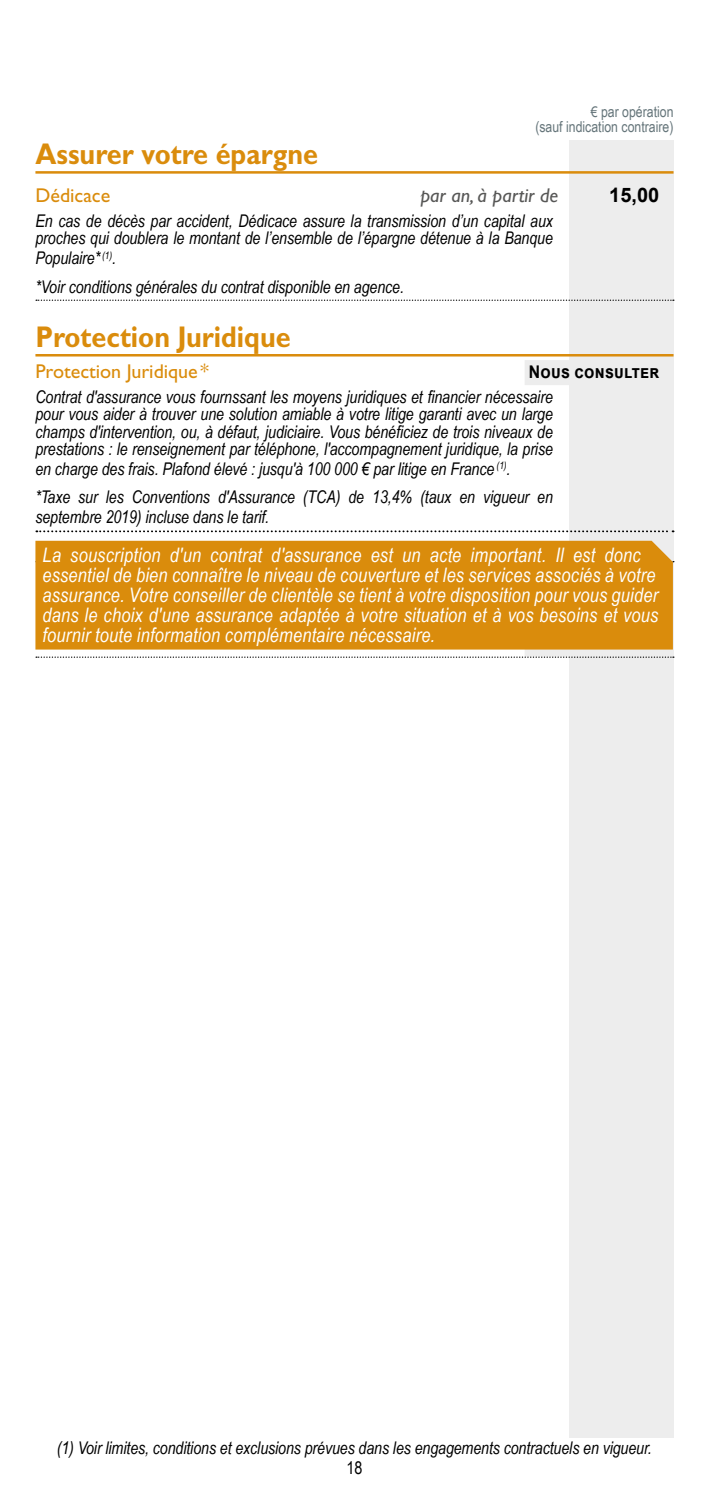
<style>
.page{position:relative;width:709px;height:1489px;background:#fff}
.page>*{position:absolute;margin:0;border:0;box-sizing:border-box;transform-origin:0 0}
.t1{font:700 30px "Gill Sans Std";color:#da8c0c;scale:.9 1}
.t2{font:italic 20px/20px "Arial Narrow";letter-spacing:.01em;color:#fff}
.t3{font:20px "Gill Sans Std";color:#da8c0c}
.t4{font:italic 20px "Gill Sans Std";color:#575756}
.t5{font:700 20px "Arial";color:#000}
.t6{font:italic 17.5px/17.5px "Arial Narrow";letter-spacing:-.005em;color:#000}
.t7{font:700 17.5px "Arial";letter-spacing:.02em;color:#000;scale:.9 1}
.t8{font:17.5px "Arial Narrow";color:#000}
.t9{font:15px/15px "Arial Narrow";color:#65757a;text-align:right}
</style>
<div class="page">
<div style="left:568px;top:140px;width:105px;height:1297px;background:#ededed"></div>
<hr style="left:35px;top:171px;width:638px;height:3px;background:#da8c0c">
<svg style="left:36px;top:299px;width:638px;height:2px"></svg>
<hr style="left:35px;top:354px;width:638px;height:2px;background:#da8c0c">
<div style="left:524px;top:360px;width:142px;height:25px;background:#ededed"></div>
<svg style="left:36px;top:530px;width:637px;height:2px"></svg>
<svg style="left:524px;top:649px;width:142px;height:7px"></svg>
<svg style="left:36px;top:656px;width:638px;height:1px"></svg>
<div style="left:35px;top:540px;width:638px;height:109px;background:#da8c0c"></div>
<p class="t9" style="left:535px;top:103px;width:140px">€ par opération<br>(sauf indication contraire)</p>
<h1 class="t1" style="left:35px;top:136px;width:315px">Assurer votre épargne</h1>
<p class="t3" style="left:35px;top:184px;width:76px">Dédicace</p>
<p class="t4" style="left:420px;top:184px;width:139px">par an, à partir de</p>
<p class="t5" style="left:609px;top:181px;width:52px">15,00</p>
<p class="t6" style="left:35px;top:211px;width:519px">En cas de décès par accident, Dédicace assure la transmission d’un capital aux proches qui doublera le montant de l’ensemble de l’épargne détenue à la Banque</p>
<p class="t6" style="left:35px;top:244px;width:370px;line-height:28px">Populaire* <sup>(1)</sup>.<br>*Voir conditions générales du contrat disponible en agence.</p>
<h1 class="t1" style="left:35px;top:319px;width:285px">Protection Juridique</h1>
<p class="t3" style="left:35px;top:360px;width:175px">Protection Juridique *</p>
<p class="t7" style="left:529px;top:359px;width:146px">Nous consulter</p>
<p class="t6" style="left:35px;top:387px;width:519px;text-align:justify">Contrat d'assurance vous fournssant les moyens juridiques et financier nécessaire pour vous aider à trouver une solution amiable à votre litige garanti avec un large champs d'intervention, ou, à défaut, judiciaire. Vous bénéficiez de trois niveaux de prestations : le renseignement par téléphone, l'accompagnement juridique, la prise</p>
<p class="t6" style="left:35px;top:454px;width:519px;line-height:28px">en charge des frais. Plafond élevé : jusqu'à 100 000 € par litige en France <sup>(1)</sup>.<br>*Taxe sur les Conventions d'Assurance (TCA) de 13,4% (taux en vigueur en</p>
<p class="t6" style="left:35px;top:508px;width:235px">septembre 2019) incluse dans le tarif.</p>
<p class="t2" style="left:43px;top:545px;width:617px">La souscription d'un contrat d'assurance est un acte important. Il est donc essentiel de bien connaître le niveau de couverture et les services associés à votre assurance. Votre conseiller de clientèle se tient à votre disposition pour vous guider dans le choix d'une assurance adaptée à votre situation et à vos besoins et vous fournir toute information complémentaire nécessaire.</p>
<p class="t6" style="left:57px;top:1438px;width:596px">(1) Voir limites, conditions et exclusions prévues dans les engagements contractuels en vigueur.</p>
<p class="t8" style="left:346px;top:1454px;width:17px">18</p>
</div>
